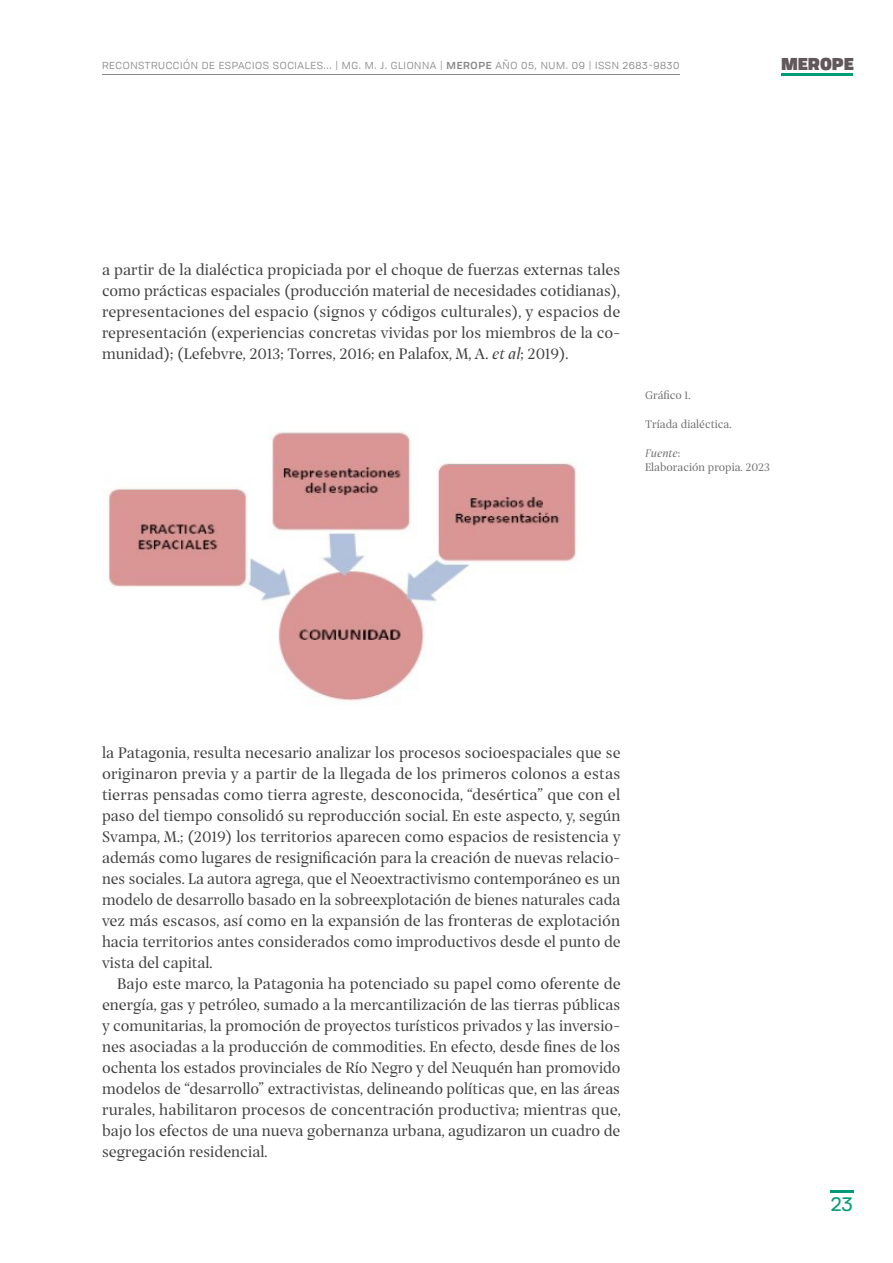
<style>
.page{position:relative;width:893px;height:1263px;background:#fff}
.page>*{position:absolute;margin:0;border:0;box-sizing:border-box;transform-origin:0 0}
.t1{font:19.5px "Tofino Personal";color:#009c77}
.t2{font:16.5px/21px "Prospectus M";color:#404040;text-align:justify}
.t3{font:900 16.5px "Tofino Personal";color:#62575b}
.t4{font:12px "Tofino Personal";letter-spacing:.05em;color:#878787}
.t5{font:12px/14.4px "Prospectus M";color:#706f6f}
.s1{font-weight:500}
.s2{font-style:italic}
</style>
<div class="page">
<hr style="left:830px;top:1190px;width:24px;height:2px;background:#009c77">
<hr style="left:782px;top:73px;width:71px;height:2px;background:#009c77">
<hr style="left:102px;top:74px;width:577px;height:1px;background:#878787">
<img style="left:108px;top:432px;width:468px;height:269px">
<p class="t4" style="left:102px;top:56px;width:579px">RECONSTRUCCIÓN DE ESPACIOS SOCIALES... | MG. M. J. GLIONNA | <span class="s1">merope</span> AÑO 05, NUM. 09 | ISSN 2683-9830</p>
<p class="t3" style="left:781px;top:49px;width:74px">MEROPE</p>
<p class="t2" style="left:102px;top:259px;width:520px">a partir de la dialéctica propiciada por el choque de fuerzas externas tales como prácticas espaciales (producción material de necesidades cotidianas), representaciones del espacio (signos y códigos culturales), y espacios de representación (experiencias concretas vividas por los miembros de la co&shy;munidad); (Lefebvre, 2013; Torres, 2016; en Palafox, M, A. <span class="s2">et al</span>; 2019).</p>
<p class="t5" style="left:645px;top:388px;width:47px">Gráfico 1.</p>
<p class="t5" style="left:645px;top:416px;width:88px">Tríada dialéctica.</p>
<p class="t5" style="left:645px;top:445px;width:127px"><span class="s2">Fuente</span>:<br>Elaboración propia. 2023</p>
<p class="t2" style="left:102px;top:742px;width:520px">la Patagonia, resulta necesario analizar los procesos socioespaciales que se originaron previa y a partir de la llegada de los primeros colonos a estas tierras pensadas como tierra agreste, desconocida, “desértica” que con el paso del tiempo consolidó su reproducción social. En este aspecto, y, según Svampa, M.; (2019) los territorios aparecen como espacios de resistencia y además como lugares de resignificación para la creación de nuevas relacio&shy;nes sociales. La autora agrega, que el Neoextractivismo contemporáneo es un modelo de desarrollo basado en la sobreexplotación de bienes naturales cada vez más escasos, así como en la expansión de las fronteras de explotación hacia territorios antes considerados como improductivos desde el punto de vista del capital.</p>
<p class="t2" style="left:102px;top:973px;width:520px;text-indent:15px">Bajo este marco, la Patagonia ha potenciado su papel como oferente de energía, gas y petróleo, sumado a la mercantilización de las tierras públicas y comunitarias, la promoción de proyectos turísticos privados y las inversio&shy;nes asociadas a la producción de commodities. En efecto, desde fines de los ochenta los estados provinciales de Río Negro y del Neuquén han promovido modelos de “desarrollo” extractivistas, delineando políticas que, en las áreas rurales, habilitaron procesos de concentración productiva; mientras que, bajo los efectos de una nueva gobernanza urbana, agudizaron un cuadro de segregación residencial.</p>
<p class="t1" style="left:831px;top:1189px;width:23px">23</p>
</div>
